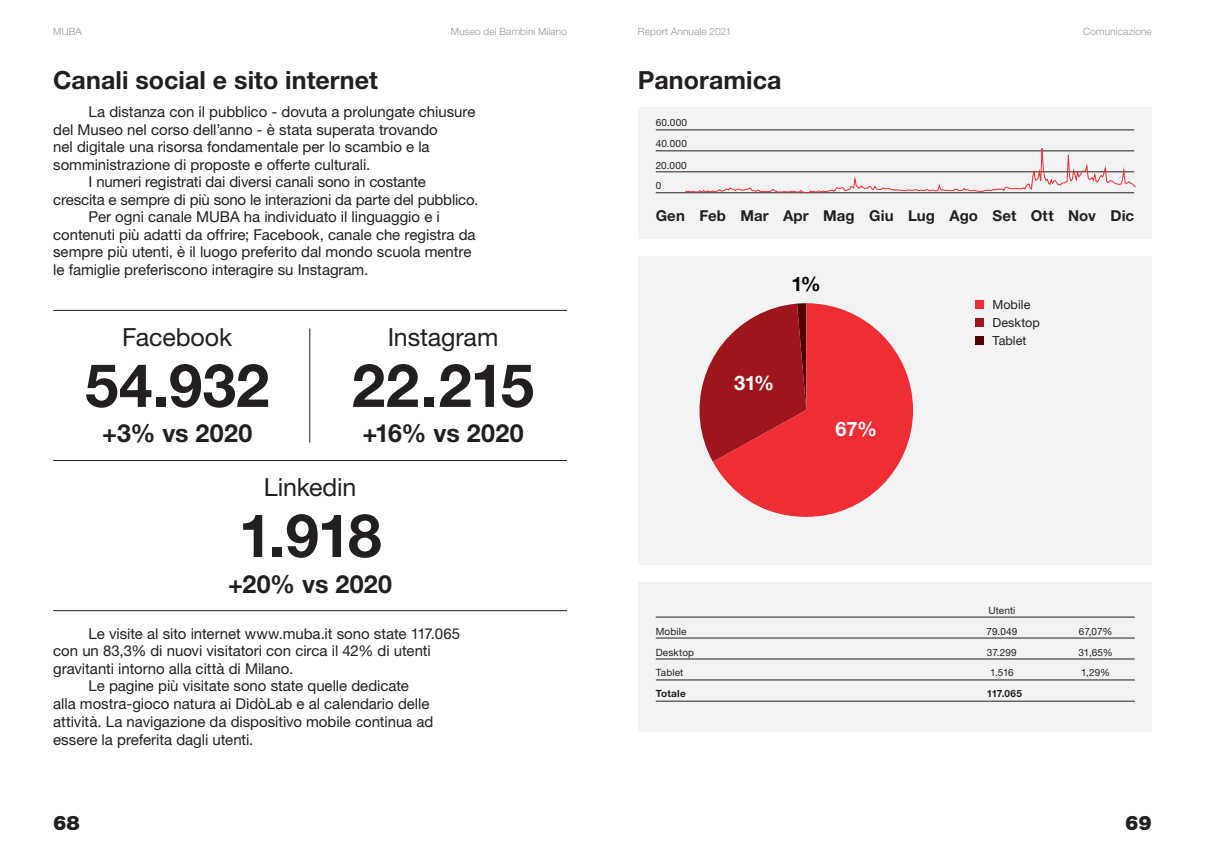
<style>
.page{position:relative;width:1205px;height:851px;background:#fff}
.page>*{position:absolute;margin:0;border:0;box-sizing:border-box;transform-origin:0 0}
.t1{font:700 60px "Helvetica Neue LT Pro";letter-spacing:-.01em;color:#231f20}
.t2{font:700 25px "Helvetica Neue LT Pro";letter-spacing:.005em;color:#231f20}
.t3{font:25px "Helvetica Neue LT Pro";letter-spacing:-.005em;color:#231f20}
.t4{font:700 20px "Helvetica Neue LT Pro";color:#fff}
.t5{font:900 20px "Helvetica Neue LT Pro";color:#231f20}
.t6{font:700 20px "Helvetica Neue LT Pro";color:#000}
.Testo_HN_12_14{font:15px/17.5px "Helvetica Neue LT Pro";letter-spacing:-.005em;color:#231f20}
.t7{font:700 15px "Helvetica Neue LT Pro";letter-spacing:.005em;color:#231f20}
.t8{font:12.5px "Helvetica Neue LT Pro";letter-spacing:.005em;color:#231f20}
.t9{font:10px "Helvetica Neue LT Pro";letter-spacing:.01em;color:#231f20}
.t10{font:300 10px "Helvetica Neue LT Pro";letter-spacing:.015em;color:#939598}
.t11{font:700 10px "Helvetica Neue LT Pro";letter-spacing:.025em;color:#231f20}
</style>
<div class="page">
<hr style="left:53px;top:310px;width:514px;height:1px;background:#231f20">
<hr style="left:53px;top:460px;width:514px;height:1px;background:#231f20">
<hr style="left:53px;top:610px;width:514px;height:1px;background:#231f20">
<hr style="left:309px;top:328px;width:1px;height:114px;background:#231f20">
<div style="left:638px;top:582px;width:514px;height:150px;background:#f4f3f3"></div>
<div style="left:638px;top:106px;width:514px;height:132px;background:#f4f3f3"></div>
<hr style="left:656px;top:151px;width:478px;height:1px;background:#231f20">
<hr style="left:656px;top:637px;width:479px;height:1px;background:#231f20">
<hr style="left:656px;top:130px;width:478px;height:1px;background:#231f20">
<hr style="left:656px;top:616px;width:479px;height:1px;background:#231f20">
<hr style="left:656px;top:171px;width:478px;height:1px;background:#231f20">
<hr style="left:656px;top:658px;width:479px;height:1px;background:#231f20">
<hr style="left:656px;top:192px;width:478px;height:1px;background:#231f20">
<hr style="left:656px;top:679px;width:479px;height:1px;background:#231f20">
<hr style="left:656px;top:700px;width:479px;height:1px;background:#231f20">
<svg style="left:684px;top:130px;width:452px;height:64px"></svg>
<div style="left:638px;top:256px;width:514px;height:308px;background:#f4f3f3"></div>
<svg style="left:699px;top:358px;width:14px;height:104px"></svg>
<svg style="left:713px;top:303px;width:200px;height:214px;fill:#ee2d34"></svg>
<div style="left:975px;top:300px;width:8px;height:9px;background:#ee2d34"></div>
<div style="left:975px;top:318px;width:8px;height:9px;background:#9e151b"></div>
<div style="left:975px;top:336px;width:8px;height:9px;background:#520300"></div>
<p class="t10" style="left:53px;top:26px;width:30px">MUBA</p>
<p class="t10" style="left:451px;top:26px;width:118px">Museo dei Bambini Milano</p>
<p class="t2" style="left:53px;top:64px;width:326px">Canali social e sito internet</p>
<p class="Testo_HN_12_14" style="left:53px;top:103px;width:424px;text-indent:35px">La distanza con il pubblico - dovuta a prolungate chiusure del Museo nel corso dell’anno - è stata superata trovando<br>nel digitale una risorsa fondamentale per lo scambio e la somministrazione di proposte e offerte culturali.</p>
<p class="Testo_HN_12_14" style="left:53px;top:173px;width:427px;text-indent:35px">I numeri registrati dai diversi canali sono in costante crescita e sempre di più sono le interazioni da parte del pubblico.</p>
<p class="Testo_HN_12_14" style="left:53px;top:208px;width:424px;text-indent:35px">Per ogni canale MUBA ha individuato il linguaggio e i contenuti più adatti da offrire; Facebook, canale che registra da sempre più utenti, è il luogo preferito dal mondo scuola mentre le famiglie preferiscono interagire su Instagram.</p>
<p class="t3" style="left:122px;top:322px;width:111px">Facebook</p>
<p class="t1" style="left:85px;top:348px;width:186px">54.932</p>
<p class="t2" style="left:102px;top:418px;width:152px">+3% vs 2020</p>
<p class="t3" style="left:388px;top:322px;width:112px">Instagram</p>
<p class="t1" style="left:352px;top:348px;width:184px">22.215</p>
<p class="t2" style="left:362px;top:418px;width:163px">+16% vs 2020</p>
<p class="t3" style="left:264px;top:472px;width:94px">Linkedin</p>
<p class="t1" style="left:239px;top:498px;width:144px">1.918</p>
<p class="t2" style="left:228px;top:568px;width:166px">+20% vs 2020</p>
<p class="Testo_HN_12_14" style="left:53px;top:624px;width:408px;text-indent:35px">Le visite al sito internet www.muba.it sono state 117.065 con un 83,3% di nuovi visitatori con circa il 42% di utenti gravitanti intorno alla città di Milano.</p>
<p class="Testo_HN_12_14" style="left:53px;top:676px;width:382px;line-height:17.9px;text-indent:35px">Le pagine più visitate sono state quelle dedicate alla mostra-gioco natura ai DidòLab e al calendario delle attività. La navigazione da dispositivo mobile continua ad essere la preferita dagli utenti.</p>
<h3 class="t5" style="left:53px;top:810px;width:28px">68</h3>
<p class="t10" style="left:638px;top:26px;width:95px">Report Annuale 2021</p>
<p class="t10" style="left:1083px;top:26px;width:70px">Comunicazione</p>
<p class="t2" style="left:638px;top:64px;width:145px">Panoramica</p>
<p class="t9" style="left:656px;top:117px;width:33px">60.000</p>
<p class="t9" style="left:656px;top:159px;width:33px">20.000</p>
<p class="t9" style="left:656px;top:179px;width:7px">0</p>
<p class="t9" style="left:656px;top:138px;width:33px">40.000</p>
<p class="t7" style="left:656px;top:206px;width:31px">Gen</p>
<p class="t7" style="left:699px;top:206px;width:28px">Feb</p>
<p class="t7" style="left:740px;top:206px;width:30px">Mar</p>
<p class="t7" style="left:783px;top:206px;width:27px">Apr</p>
<p class="t7" style="left:823px;top:206px;width:33px">Mag</p>
<p class="t7" style="left:869px;top:206px;width:26px">Giu</p>
<p class="t7" style="left:908px;top:206px;width:29px">Lug</p>
<p class="t7" style="left:949px;top:206px;width:30px">Ago</p>
<p class="t7" style="left:992px;top:206px;width:25px">Set</p>
<p class="t7" style="left:1031px;top:206px;width:24px">Ott</p>
<p class="t7" style="left:1068px;top:206px;width:29px">Nov</p>
<p class="t7" style="left:1110px;top:206px;width:25px">Dic</p>
<p class="t6" style="left:791px;top:271px;width:31px">1%</p>
<p class="t4" style="left:734px;top:370px;width:42px">31%</p>
<p class="t4" style="left:835px;top:416px;width:43px">67%</p>
<p class="t8" style="left:992px;top:297px;width:39px">Mobile</p>
<p class="t8" style="left:992px;top:315px;width:49px">Desktop</p>
<p class="t8" style="left:992px;top:333px;width:36px">Tablet</p>
<p class="t9" style="left:988px;top:604px;width:29px">Utenti</p>
<p class="t9" style="left:656px;top:625px;width:32px">Mobile</p>
<p class="t9" style="left:986px;top:625px;width:32px">79.049</p>
<p class="t9" style="left:656px;top:646px;width:40px">Desktop</p>
<p class="t9" style="left:987px;top:646px;width:31px">37.299</p>
<p class="t9" style="left:656px;top:666px;width:29px">Tablet</p>
<p class="t11" style="left:656px;top:687px;width:32px">Totale</p>
<p class="t9" style="left:990px;top:666px;width:25px">1.516</p>
<p class="t11" style="left:987px;top:687px;width:37px">117.065</p>
<p class="t9" style="left:1079px;top:625px;width:35px">67,07%</p>
<p class="t9" style="left:1078px;top:646px;width:36px">31,65%</p>
<p class="t9" style="left:1081px;top:666px;width:31px">1,29%</p>
<p class="t5" style="left:1125px;top:810px;width:28px">69</p>
</div>
